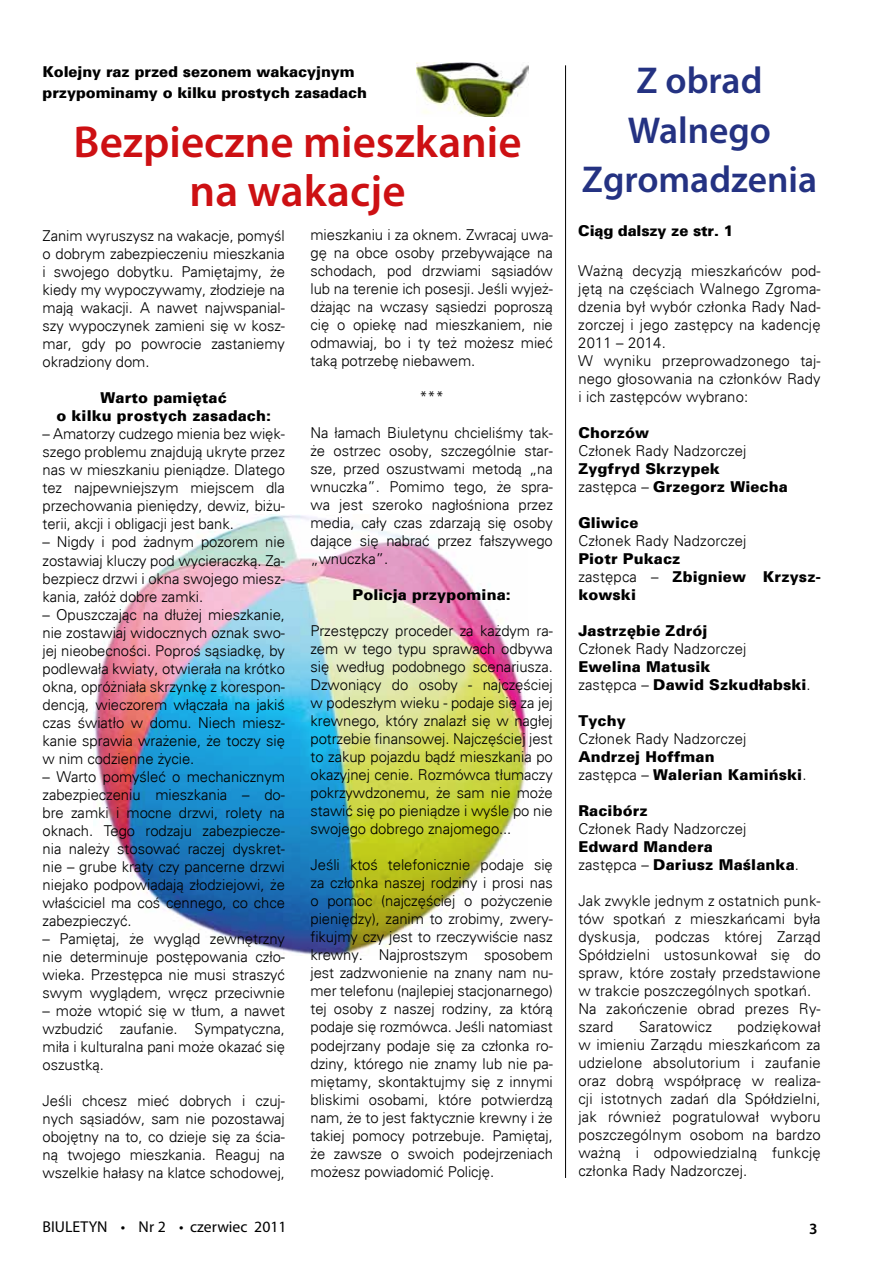
<style>
.page{position:relative;width:893px;height:1263px;background:#fff}
.page>*{position:absolute;margin:0;border:0;box-sizing:border-box;transform-origin:0 0}
.t1{font:600 45px/49.5px "Myriad Pro";color:#cd1013;text-align:center}
.t2{font:600 37.5px/49.5px "Myriad Pro";color:#243282;text-align:center}
.t3{font:15.75px "Myriad Pro";color:#000}
.t4{font:600 15.75px "Myriad Pro";color:#000}
.t5{font:15px/18px "USA Light";letter-spacing:-.005em;color:#000;text-align:justify}
.t6{font:15px/18px "USA Black";letter-spacing:.01em;color:#000}
.t7{font:15px "USA Black";letter-spacing:-.01em;color:#000}
.s1{font-family:"USA Light"}
</style>
<div class="page">
<img style="left:93px;top:514px;width:435px;height:441px">
<hr style="left:565px;top:65px;width:1px;height:1113px;background:#000">
<img style="left:417px;top:62px;width:112px;height:54px">
<p class="t6" style="left:43px;top:61px;width:326px;line-height:21px">Kolejny raz przed sezonem wakacyjnym przypominamy o kilku prostych zasadach</p>
<h1 class="t1" style="left:74px;top:116px;width:450px">Bezpieczne mieszkanie na wakacje</h1>
<p class="t5" style="left:43px;top:227px;width:244px">Zanim wyruszysz na wakacje, pomyśl o dobrym zabezpieczeniu mieszkania i swojego dobytku. Pamiętajmy, że kiedy my wypoczywamy, złodzieje na mają wakacji. A nawet najwspanial&shy;szy wypoczynek zamieni się w kosz&shy;mar, gdy po powrocie zastaniemy okradziony dom.</p>
<p class="t6" style="left:56px;top:389px;width:216px;text-align:center">Warto pamiętać<br>o kilku prostych zasadach:</p>
<p class="t5" style="left:43px;top:425px;width:244px">– Amatorzy cudzego mienia bez więk&shy;szego problemu znajdują ukryte przez nas w mieszkaniu pieniądze. Dlatego tez najpewniejszym miejscem dla przechowania pieniędzy, dewiz, biżu&shy;terii, akcji i obligacji jest bank.</p>
<p class="t5" style="left:43px;top:533px;width:244px">– Nigdy i pod żadnym pozorem nie zostawiaj kluczy pod wycieraczką. Za&shy;bezpiecz drzwi i okna swojego miesz&shy;kania, załóż dobre zamki.</p>
<p class="t5" style="left:43px;top:605px;width:244px">– Opuszczając na dłużej mieszkanie, nie zostawiaj widocznych oznak swo&shy;jej nieobecności. Poproś sąsiadkę, by podlewała kwiaty, otwierała na krótko okna, opróżniała skrzynkę z korespon&shy;dencją, wieczorem włączała na jakiś czas światło w domu. Niech miesz&shy;kanie sprawia wrażenie, że toczy się w nim codzienne życie.</p>
<p class="t5" style="left:43px;top:767px;width:244px">– Warto pomyśleć o mechanicznym zabezpieczeniu mieszkania – do&shy;bre zamki i mocne drzwi, rolety na oknach. Tego rodzaju zabezpiecze&shy;nia należy stosować raczej dyskret&shy;nie – grube kraty czy pancerne drzwi niejako podpowiadają złodziejowi, że właściciel ma coś cennego, co chce zabezpieczyć.</p>
<p class="t5" style="left:43px;top:929px;width:244px">– Pamiętaj, że wygląd zewnętrzny nie determinuje postępowania czło&shy;wieka. Przestępca nie musi straszyć swym wyglądem, wręcz przeciwnie</p>
<p class="t5" style="left:43px;top:1001px;width:244px">– może wtopić się w tłum, a nawet wzbudzić zaufanie. Sympatyczna, miła i kulturalna pani może okazać się oszustką.</p>
<p class="t5" style="left:43px;top:1091px;width:244px">Jeśli chcesz mieć dobrych i czuj&shy;nych sąsiadów, sam nie pozostawaj obojętny na to, co dzieje się za ścia&shy;ną twojego mieszkania. Reaguj na wszelkie hałasy na klatce schodowej,</p>
<p class="t5" style="left:310px;top:226px;width:244px">mieszkaniu i za oknem. Zwracaj uwa&shy;gę na obce osoby przebywające na schodach, pod drzwiami sąsiadów lub na terenie ich posesji. Jeśli wyjeż&shy;dżając na wczasy sąsiedzi poproszą cię o opiekę nad mieszkaniem, nie odmawiaj, bo i ty też możesz mieć taką potrzebę niebawem.</p>
<p class="t5" style="left:419px;top:388px;width:26px">***</p>
<p class="t5" style="left:310px;top:424px;width:244px">Na łamach Biuletynu chcieliśmy tak&shy;że ostrzec osoby, szczególnie star&shy;sze, przed oszustwami metodą „na wnuczka”. Pomimo tego, że spra&shy;wa jest szeroko nagłośniona przez media, cały czas zdarzają się osoby dające się nabrać przez fałszywego „wnuczka”.</p>
<p class="t6" style="left:352px;top:586px;width:160px">Policja przypomina:</p>
<p class="t5" style="left:310px;top:622px;width:244px">Przestępczy proceder za każdym ra&shy;zem w tego typu sprawach odbywa się według podobnego scenariusza.<br>Dzwoniący do osoby - najczęściej w podeszłym wieku - podaje się za jej krewnego, który znalazł się w nagłej potrzebie finansowej. Najczęściej jest to zakup pojazdu bądź mieszkania po okazyjnej cenie. Rozmówca tłumaczy pokrzywdzonemu, że sam nie może stawić się po pieniądze i wyśle po nie swojego dobrego znajomego...</p>
<p class="t5" style="left:310px;top:856px;width:244px">Jeśli ktoś telefonicznie podaje się za członka naszej rodziny i prosi nas o pomoc (najczęściej o pożyczenie pieniędzy), zanim to zrobimy, zwery&shy;fikujmy czy jest to rzeczywiście nasz krewny. Najprostszym sposobem jest zadzwonienie na znany nam nu&shy;mer telefonu (najlepiej stacjonarnego) tej osoby z naszej rodziny, za którą podaje się rozmówca. Jeśli natomiast podejrzany podaje się za członka ro&shy;dziny, którego nie znamy lub nie pa&shy;miętamy, skontaktujmy się z innymi bliskimi osobami, które potwierdzą nam, że to jest faktycznie krewny i że takiej pomocy potrzebuje. Pamiętaj, że zawsze o swoich podejrzeniach możesz powiadomić Policję.</p>
<h2 class="t2" style="left:582px;top:55px;width:237px">Z obrad<br>Walnego<br>Zgromadzenia</h2>
<p class="t7" style="left:578px;top:221px;width:157px">Ciąg dalszy ze str. 1</p>
<p class="t5" style="left:578px;top:261px;width:244px;text-align:left">Ważną decyzją mieszkańców pod&shy;jętą na częściach Walnego Zgroma&shy;dzenia był wybór członka Rady Nad&shy;zorczej i jego zastępcy na kadencję<br>2011 – 2014.<br>W wyniku przeprowadzonego taj&shy;nego głosowania na członków Rady i ich zastępców wybrano:</p>
<p class="t6" style="left:578px;top:423px;width:72px">Chorzów</p>
<p class="t5" style="left:578px;top:441px;width:170px">Członek Rady Nadzorczej</p>
<p class="t6" style="left:578px;top:459px;width:211px">Zygfryd Skrzypek<br><span class="s1">zastępca –</span> Grzegorz Wiecha</p>
<p class="t6" style="left:578px;top:513px;width:62px">Gliwice</p>
<p class="t5" style="left:578px;top:531px;width:170px">Członek Rady Nadzorczej</p>
<p class="t6" style="left:578px;top:549px;width:244px">Piotr Pukacz<br><span class="s1">zastępca –</span> Zbigniew Krzysz&shy;kowski</p>
<p class="t6" style="left:578px;top:621px;width:131px">Jastrzębie Zdrój</p>
<p class="t5" style="left:578px;top:639px;width:170px">Członek Rady Nadzorczej</p>
<p class="t6" style="left:578px;top:657px;width:234px">Ewelina Matusik<br><span class="s1">zastępca –</span> Dawid Szkudłabski<span class="s1">.</span></p>
<p class="t6" style="left:578px;top:711px;width:49px">Tychy</p>
<p class="t5" style="left:578px;top:729px;width:170px">Członek Rady Nadzorczej</p>
<p class="t6" style="left:578px;top:747px;width:230px">Andrzej Hoffman<br><span class="s1">zastępca –</span> Walerian Kamiński<span class="s1">.</span></p>
<p class="t6" style="left:578px;top:801px;width:71px">Racibórz</p>
<p class="t5" style="left:578px;top:819px;width:170px">Członek Rady Nadzorczej</p>
<p class="t6" style="left:578px;top:837px;width:222px">Edward Mandera<br><span class="s1">zastępca –</span> Dariusz Maślanka<span class="s1">.</span></p>
<p class="t5" style="left:578px;top:891px;width:244px;text-align:left">Jak zwykle jednym z ostatnich punk&shy;tów spotkań z mieszkańcami była dyskusja, podczas której Zarząd<br>Spółdzielni ustosunkował się do spraw, które zostały przedstawione w trakcie poszczególnych spotkań.<br>Na zakończenie obrad prezes Ry&shy;szard</p>
<p class="t5" style="left:639px;top:1017px;width:74px">Saratowicz</p>
<p class="t5" style="left:578px;top:1017px;width:244px;text-indent:159px">podziękował w imieniu Zarządu mieszkańcom za udzielone absolutorium i zaufanie oraz dobrą współpracę w realiza&shy;cji istotnych zadań dla Spółdzielni, jak również pogratulował wyboru poszczególnym osobom na bardzo ważną i odpowiedzialną funkcję członka Rady Nadzorczej.</p>
<p class="t3" style="left:43px;top:1217px;width:246px">BIULETYN • Nr 2 • czerwiec 2011</p>
<p class="t4" style="left:809px;top:1219px;width:10px">3</p>
</div>
